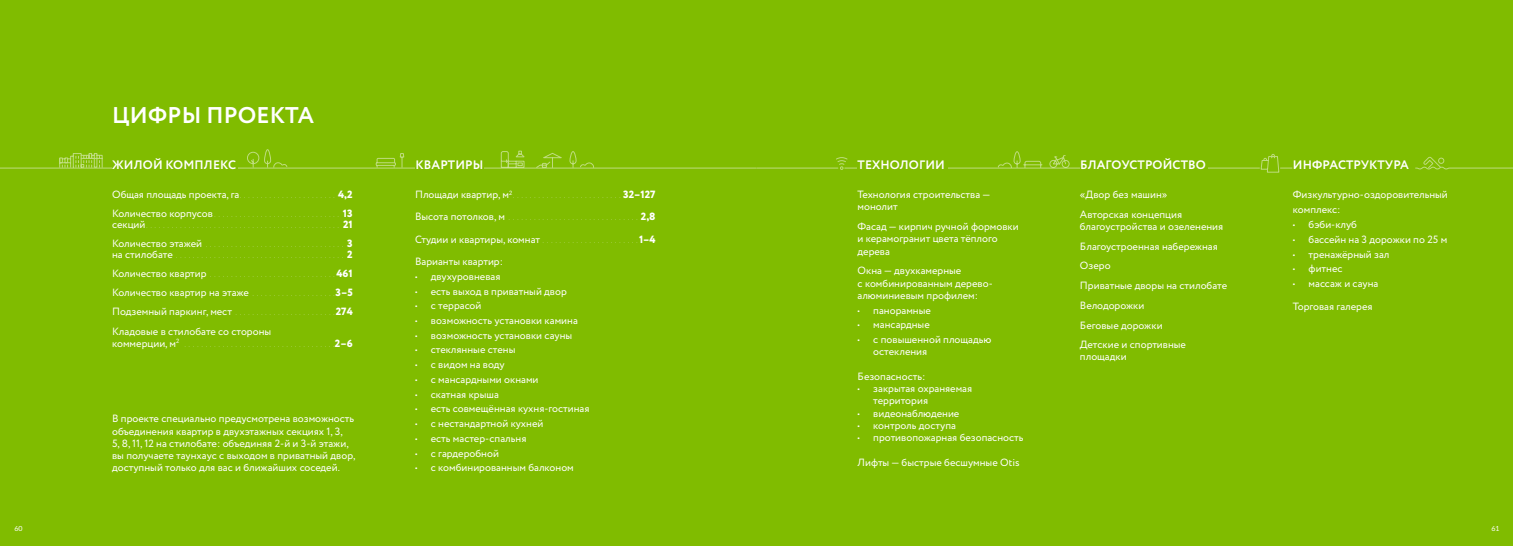
<style>
.page{position:relative;width:1513px;height:546px;background:#80bc00}
.page>*{position:absolute;margin:0;border:0;box-sizing:border-box;transform-origin:0 0}
.t1{font:700 22.75px "Circe";letter-spacing:.01em;color:#fff}
.t2{font:700 12.25px "Circe";letter-spacing:.01em;color:#fff}
.t3{font:10.5px/12.2px "Circe";color:#fff}
.t4{font:200 10.5px/19.1px "Circe";color:#fff;text-align:justify}
.t5{font:7px "Lato";color:#fff}
.s1{font-weight:400}
.s2{font-weight:800}
</style>
<div class="page">
<hr style="left:0;top:168px;width:756px;height:1px;background:#fff">
<hr style="left:845px;top:168px;width:415px;height:1px;background:#fff">
<hr style="left:757px;top:168px;width:81px;height:1px;background:#fff">
<div style="left:112px;top:156px;width:126px;height:13px;background:#80bc00"></div>
<div style="left:416px;top:156px;width:68px;height:13px;background:#80bc00"></div>
<div style="left:858px;top:156px;width:90px;height:13px;background:#80bc00"></div>
<div style="left:1080px;top:156px;width:128px;height:13px;background:#80bc00"></div>
<svg style="left:247px;top:149px;width:41px;height:19px"></svg>
<svg style="left:375px;top:153px;width:30px;height:15px"></svg>
<svg style="left:500px;top:150px;width:94px;height:18px"></svg>
<svg style="left:835px;top:157px;width:13px;height:13px"></svg>
<svg style="left:997px;top:151px;width:73px;height:17px"></svg>
<svg style="left:1415px;top:156px;width:98px;height:14px"></svg>
<svg style="left:1260px;top:154px;width:32px;height:19px"></svg>
<svg style="left:59px;top:153px;width:44px;height:15px"></svg>
<h1 class="t1" style="left:112px;top:100px;width:203px">ЦИФРЫ ПРОЕКТА</h1>
<p class="t2" style="left:112px;top:156px;width:125px">ЖИЛОЙ КОМПЛЕКС</p>
<p class="t2" style="left:416px;top:156px;width:69px">КВАРТИРЫ</p>
<p class="t2" style="left:858px;top:156px;width:89px">ТЕХНОЛОГИИ</p>
<p class="t2" style="left:1080px;top:156px;width:127px">БЛАГОУСТРОЙСТВО</p>
<p class="t2" style="left:1293px;top:156px;width:118px">ИНФРАСТРУКТУРА</p>
<p class="t4" style="left:112px;top:185px;width:242px;line-height:18.8px"><span class="s1">Общая площадь проекта, га</span> . . . . . . . . . . . . . . . . . . . . . . . <span class="s2">4,2<br></span><span class="s1">Количество корпусов</span> . . . . . . . . . . . . . . . . . . . . . . . . . . . . . . <span class="s2">13</span></p>
<p class="t4" style="left:112px;top:215px;width:242px;line-height:18.8px"><span class="s1">секций</span> . . . . . . . . . . . . . . . . . . . . . . . . . . . . . . . . . . . . . . . . . . . . . . <span class="s2">21<br></span><span class="s1">Количество этажей</span> . . . . . . . . . . . . . . . . . . . . . . . . . . . . . . . . . <span class="s2">3</span></p>
<p class="t4" style="left:112px;top:245px;width:242px"><span class="s1">на стилобате</span> . . . . . . . . . . . . . . . . . . . . . . . . . . . . . . . . . . . . . . . . <span class="s2">2<br></span><span class="s1">Количество квартир</span> . . . . . . . . . . . . . . . . . . . . . . . . . . . . . <span class="s2">461<br></span><span class="s1">Количество квартир на этаже</span> . . . . . . . . . . . . . . . . . . . <span class="s2">3–5<br></span><span class="s1">Подземный паркинг, мест</span> . . . . . . . . . . . . . . . . . . . . . . . <span class="s2">274<br></span><span class="s1">Кладовые в стилобате со стороны</span></p>
<p class="t4" style="left:112px;top:334px;width:242px"><span class="s1">коммерции, м</span><sup>2</sup> . . . . . . . . . . . . . . . . . . . . . . . . . . . . . . . . . . . <span class="s2">2–6</span></p>
<p class="t3" style="left:112px;top:413px;width:245px">В проекте специально предусмотрена возможность объединения квартир в двухэтажных секциях 1, 3,<br>5, 8, 11, 12 на стилобате: объединяя 2-й и 3-й этажи, вы получаете таунхаус с выходом в приватный двор, доступный только для вас и ближайших соседей.</p>
<p class="t4" style="left:415px;top:183px;width:242px;line-height:22.3px"><span class="s1">Площади квартир, м</span><sup>2</sup> . . . . . . . . . . . . . . . . . . . . . . . . . <span class="s2">32–127<br></span><span class="s1">Высота потолков, м</span> . . . . . . . . . . . . . . . . . . . . . . . . . . . . . . . <span class="s2">2,8<br></span><span class="s1">Студии и квартиры, комнат</span> . . . . . . . . . . . . . . . . . . . . . . <span class="s2">1–4<br></span><span class="s1">Варианты квартир:</span></p>
<p class="t3" style="left:415px;top:270px;width:87px">• двухуровневая</p>
<p class="t3" style="left:415px;top:285px;width:153px">• есть выход в приватный двор</p>
<p class="t3" style="left:415px;top:300px;width:68px">• с террасой</p>
<p class="t3" style="left:415px;top:314px;width:164px">• возможность установки камина</p>
<p class="t3" style="left:415px;top:329px;width:159px">• возможность установки сауны</p>
<p class="t3" style="left:415px;top:344px;width:102px">• стеклянные стены</p>
<p class="t3" style="left:415px;top:359px;width:91px">• с видом на воду</p>
<p class="t3" style="left:415px;top:373px;width:125px">• с мансардными окнами</p>
<p class="t3" style="left:415px;top:388px;width:85px">• скатная крыша</p>
<p class="t3" style="left:415px;top:403px;width:176px">• есть совмещённая кухня-гостиная</p>
<p class="t3" style="left:415px;top:418px;width:130px">• с нестандартной кухней</p>
<p class="t3" style="left:415px;top:432px;width:113px">• есть мастер-спальня</p>
<p class="t3" style="left:415px;top:447px;width:85px">• с гардеробной</p>
<p class="t3" style="left:415px;top:462px;width:160px">• с комбинированным балконом</p>
<p class="t3" style="left:858px;top:189px;width:135px">Технология строительства — монолит</p>
<p class="t3" style="left:858px;top:221px;width:163px">Фасад — кирпич ручной формовки и керамогранит цвета тёплого дерева</p>
<p class="t3" style="left:858px;top:265px;width:137px">Окна — двухкамерные<br>с комбинированным дерево&shy;алюминиевым профилем:</p>
<p class="t3" style="left:858px;top:304px;width:75px">• панорамные</p>
<p class="t3" style="left:858px;top:319px;width:74px">• мансардные</p>
<p class="t3" style="left:873px;top:333px;width:120px;text-indent:-16px">• с повышенной площадью остекления</p>
<p class="t3" style="left:858px;top:370px;width:69px">Безопасность:</p>
<p class="t3" style="left:873px;top:382px;width:100px;text-indent:-16px">• закрытая охраняемая территория</p>
<p class="t3" style="left:858px;top:407px;width:103px">• видеонаблюдение</p>
<p class="t3" style="left:858px;top:419px;width:100px">• контроль доступа</p>
<p class="t3" style="left:858px;top:431px;width:168px">• противопожарная безопасность</p>
<p class="t3" style="left:858px;top:456px;width:164px">Лифты — быстрые бесшумные Otis</p>
<p class="t3" style="left:1080px;top:185px;width:104px;line-height:19.7px">«Двор без машин»<br>Авторская концепция</p>
<p class="t3" style="left:1080px;top:217px;width:149px;line-height:19.7px">благоустройства и озеленения<br>Благоустроенная набережная<br>Озеро<br>Приватные дворы на стилобате<br>Велодорожки<br>Беговые дорожки<br>Детские и спортивные</p>
<p class="t3" style="left:1080px;top:351px;width:48px">площадки</p>
<p class="t3" style="left:1293px;top:187px;width:157px;line-height:14.9px">Физкультурно-оздоровительный комплекс:</p>
<p class="t3" style="left:1293px;top:218px;width:66px">• бэби-клуб</p>
<p class="t3" style="left:1293px;top:233px;width:156px">• бассейн на 3 дорожки по 25 м</p>
<p class="t3" style="left:1293px;top:248px;width:98px">• тренажёрный зал</p>
<p class="t3" style="left:1293px;top:263px;width:51px">• фитнес</p>
<p class="t3" style="left:1293px;top:273px;width:87px;line-height:22.3px">• массаж и сауна<br>Торговая галерея</p>
<p class="t5" style="left:15px;top:523px;width:10px">60</p>
<p class="t5" style="left:1492px;top:523px;width:10px">61</p>
</div>
